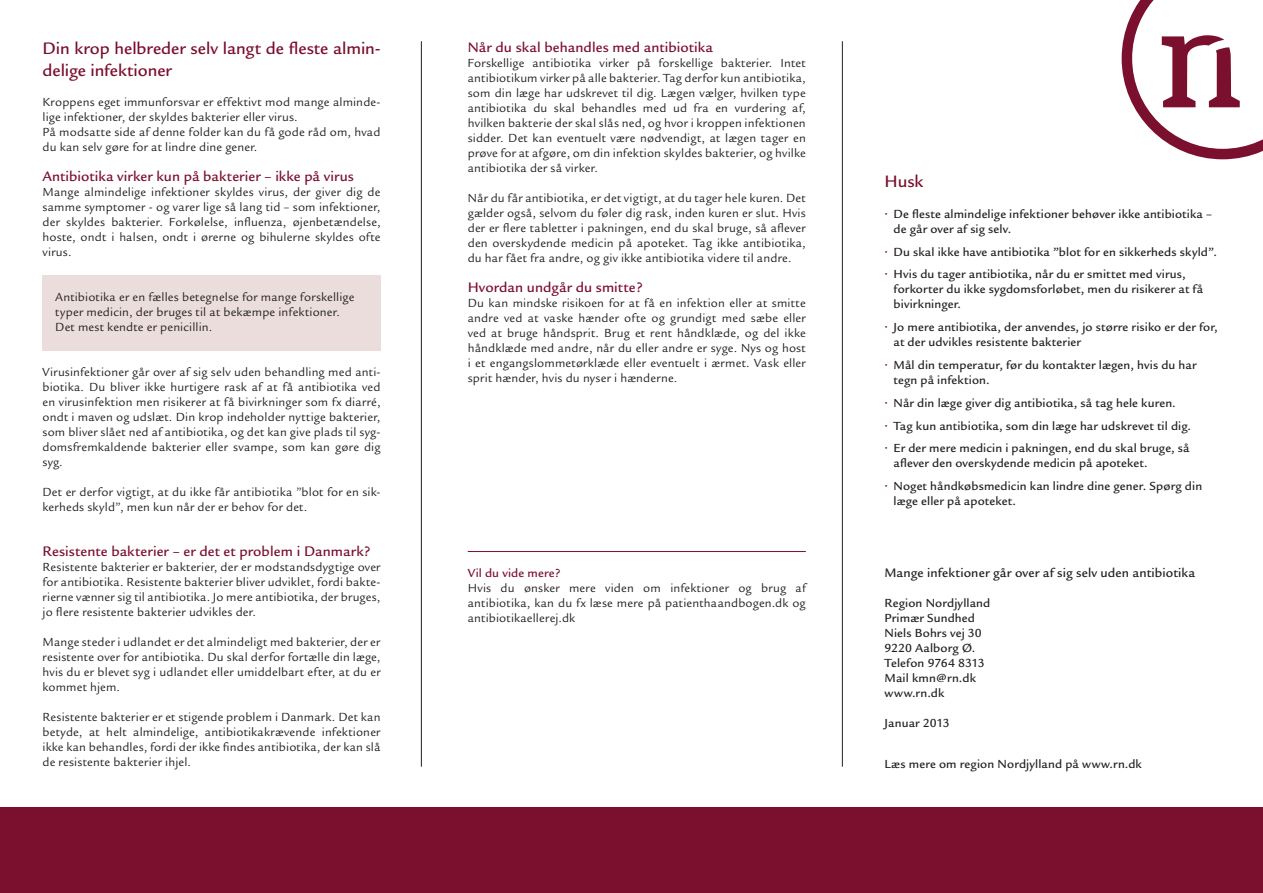
<style>
.page{position:relative;width:1263px;height:893px;background:#fff}
.page>*{position:absolute;margin:0;border:0;box-sizing:border-box;transform-origin:0 0}
.t1{font:500 18px/21.6px "Legacy Sans";color:#7b0f2e}
.t2{font:500 15px "Legacy Sans";letter-spacing:.005em;color:#7b0f2e}
.t3{font:500 13.5px "Legacy Sans";letter-spacing:.01em;color:#231f20}
.t4{font:12.75px/15px "Legacy Sans";letter-spacing:.015em;color:#231f20;text-align:justify}
.t5{font:500 12.75px/15px "Legacy Sans";letter-spacing:.015em;color:#231f20}
.t6{font:500 12.75px "Legacy Sans";letter-spacing:.015em;color:#7b0f2e}
.s1{color:#7b0f2e}
</style>
<div class="page">
<div style="left:43px;top:275px;width:338px;height:76px;background:#ebdddb"></div>
<div style="left:0;top:807px;width:1263px;height:86px;background:#7b0f2e"></div>
<hr style="left:468px;top:551px;width:338px;height:1px;background:#7b0f2e">
<svg style="left:1122px;top:0;width:141px;height:159px"></svg>
<hr style="left:842px;top:41px;width:1px;height:726px;background:#231f20">
<hr style="left:421px;top:41px;width:1px;height:726px;background:#231f20">
<h1 class="t1" style="left:43px;top:38px;width:340px">Din krop helbreder selv langt de fleste almin&shy;delige infektioner</h1>
<p class="t4" style="left:43px;top:95px;width:340px;text-align:left">Kroppens eget immunforsvar er effektivt mod mange alminde&shy;lige infektioner, der skyldes bakterier eller virus.<br>På modsatte side af denne folder kan du få gode råd om, hvad du kan selv gøre for at lindre dine gener.</p>
<p class="t2" style="left:43px;top:168px;width:313px">Antibiotika virker kun på bakterier – ikke på virus</p>
<p class="t4" style="left:43px;top:185px;width:340px">Mange almindelige infektioner skyldes virus, der giver dig de samme symptomer - og varer lige så lang tid – som infektioner, der skyldes bakterier. Forkølelse, influenza, øjenbetændelse, hoste, ondt i halsen, ondt i ørerne og bihulerne skyldes ofte virus.</p>
<p class="t4" style="left:55px;top:290px;width:301px;text-align:left">Antibiotika er en fælles betegnelse for mange forskellige typer medicin, der bruges til at bekæmpe infektioner.<br>Det mest kendte er penicillin.</p>
<p class="t4" style="left:43px;top:365px;width:340px">Virusinfektioner går over af sig selv uden behandling med anti&shy;biotika. Du bliver ikke hurtigere rask af at få antibiotika ved en virusinfektion men risikerer at få bivirkninger som fx diarré, ondt i maven og udslæt. Din krop indeholder nyttige bakterier, som bliver slået ned af antibiotika, og det kan give plads til syg&shy;domsfremkaldende bakterier eller svampe, som kan gøre dig syg.</p>
<p class="t4" style="left:43px;top:485px;width:340px">Det er derfor vigtigt, at du ikke får antibiotika ”blot for en sik&shy;kerheds skyld”, men kun når der er behov for det.</p>
<p class="t2" style="left:43px;top:543px;width:329px">Resistente bakterier – er det et problem i Danmark?</p>
<p class="t4" style="left:43px;top:560px;width:340px">Resistente bakterier er bakterier, der er modstandsdygtige over for antibiotika. Resistente bakterier bliver udviklet, fordi bakte&shy;rierne vænner sig til antibiotika. Jo mere antibiotika, der bruges, jo flere resistente bakterier udvikles der.</p>
<p class="t4" style="left:43px;top:635px;width:340px">Mange steder i udlandet er det almindeligt med bakterier, der er resistente over for antibiotika. Du skal derfor fortælle din læge, hvis du er blevet syg i udlandet eller umiddelbart efter, at du er kommet hjem.</p>
<p class="t4" style="left:43px;top:710px;width:339px">Resistente bakterier er et stigende problem i Danmark. Det kan betyde, at helt almindelige, antibiotikakrævende infektioner ikke kan behandles, fordi der ikke findes antibiotika, der kan slå de resistente bakterier ihjel.</p>
<p class="t2" style="left:468px;top:39px;width:247px">Når du skal behandles med antibiotika</p>
<p class="t4" style="left:468px;top:56px;width:340px">Forskellige antibiotika virker på forskellige bakterier. Intet antibiotikum virker på alle bakterier. Tag derfor kun antibiotika, som din læge har udskrevet til dig. Lægen vælger, hvilken type antibiotika du skal behandles med ud fra en vurdering af, hvilken bakterie der skal slås ned, og hvor i kroppen infektionen sidder. Det kan eventuelt være nødvendigt, at lægen tager en prøve for at afgøre, om din infektion skyldes bakterier, og hvilke antibiotika der så virker.</p>
<p class="t4" style="left:468px;top:191px;width:340px">Når du får antibiotika, er det vigtigt, at du tager hele kuren. Det gælder også, selvom du føler dig rask, inden kuren er slut. Hvis der er flere tabletter i pakningen, end du skal bruge, så aflever den overskydende medicin på apoteket. Tag ikke antibiotika, du har fået fra andre, og giv ikke antibiotika videre til andre.</p>
<p class="t2" style="left:468px;top:279px;width:177px">Hvordan undgår du smitte?</p>
<p class="t4" style="left:468px;top:296px;width:340px">Du kan mindske risikoen for at få en infektion eller at smitte andre ved at vaske hænder ofte og grundigt med sæbe eller ved at bruge håndsprit. Brug et rent håndklæde, og del ikke håndklæde med andre, når du eller andre er syge. Nys og host i et engangslommetørklæde eller eventuelt i ærmet. Vask eller sprit hænder, hvis du nyser i hænderne.</p>
<p class="t6" style="left:468px;top:566px;width:94px">Vil du vide mere?</p>
<p class="t4" style="left:468px;top:581px;width:339px">Hvis du ønsker mere viden om infektioner og brug af antibiotika, kan du fx læse mere på patienthaandbogen.dk og antibiotikaellerej.dk</p>
<h1 class="t1" style="left:884px;top:171px;width:40px">Husk</h1>
<p class="t5" style="left:893px;top:206px;width:320px;text-indent:-9px"><span class="s1">•</span> De fleste almindelige infektioner behøver ikke antibiotika – de går over af sig selv.</p>
<p class="t5" style="left:884px;top:244px;width:334px"><span class="s1">•</span> Du skal ikke have antibiotika ”blot for en sikkerheds skyld”.</p>
<p class="t5" style="left:893px;top:267px;width:311px;text-indent:-9px"><span class="s1">•</span> Hvis du tager antibiotika, når du er smittet med virus, forkorter du ikke sygdomsforløbet, men du risikerer at få bivirkninger.</p>
<p class="t5" style="left:893px;top:320px;width:326px;text-indent:-9px"><span class="s1">•</span> Jo mere antibiotika, der anvendes, jo større risiko er der for, at der udvikles resistente bakterier</p>
<p class="t5" style="left:893px;top:358px;width:305px;text-indent:-9px"><span class="s1">•</span> Mål din temperatur, før du kontakter lægen, hvis du har tegn på infektion.</p>
<p class="t5" style="left:884px;top:395px;width:293px"><span class="s1">•</span> Når din læge giver dig antibiotika, så tag hele kuren.</p>
<p class="t5" style="left:884px;top:418px;width:308px"><span class="s1">•</span> Tag kun antibiotika, som din læge har udskrevet til dig.</p>
<p class="t5" style="left:893px;top:441px;width:298px;text-indent:-9px"><span class="s1">•</span> Er der mere medicin i pakningen, end du skal bruge, så aflever den overskydende medicin på apoteket.</p>
<p class="t5" style="left:893px;top:479px;width:310px;text-indent:-9px"><span class="s1">•</span> Noget håndkøbsmedicin kan lindre dine gener. Spørg din læge eller på apoteket.</p>
<p class="t3" style="left:884px;top:565px;width:312px">Mange infektioner går over af sig selv uden antibiotika</p>
<p class="t5" style="left:884px;top:596px;width:107px">Region Nordjylland<br>Primær Sundhed<br>Niels Bohrs vej 30<br>9220 Aalborg Ø.<br>Telefon 9764 8313<br>Mail kmn@rn.dk www.rn.dk</p>
<p class="t5" style="left:884px;top:716px;width:67px">Januar 2013</p>
<p class="t5" style="left:884px;top:756px;width:259px">Læs mere om region Nordjylland på www.rn.dk</p>
</div>
